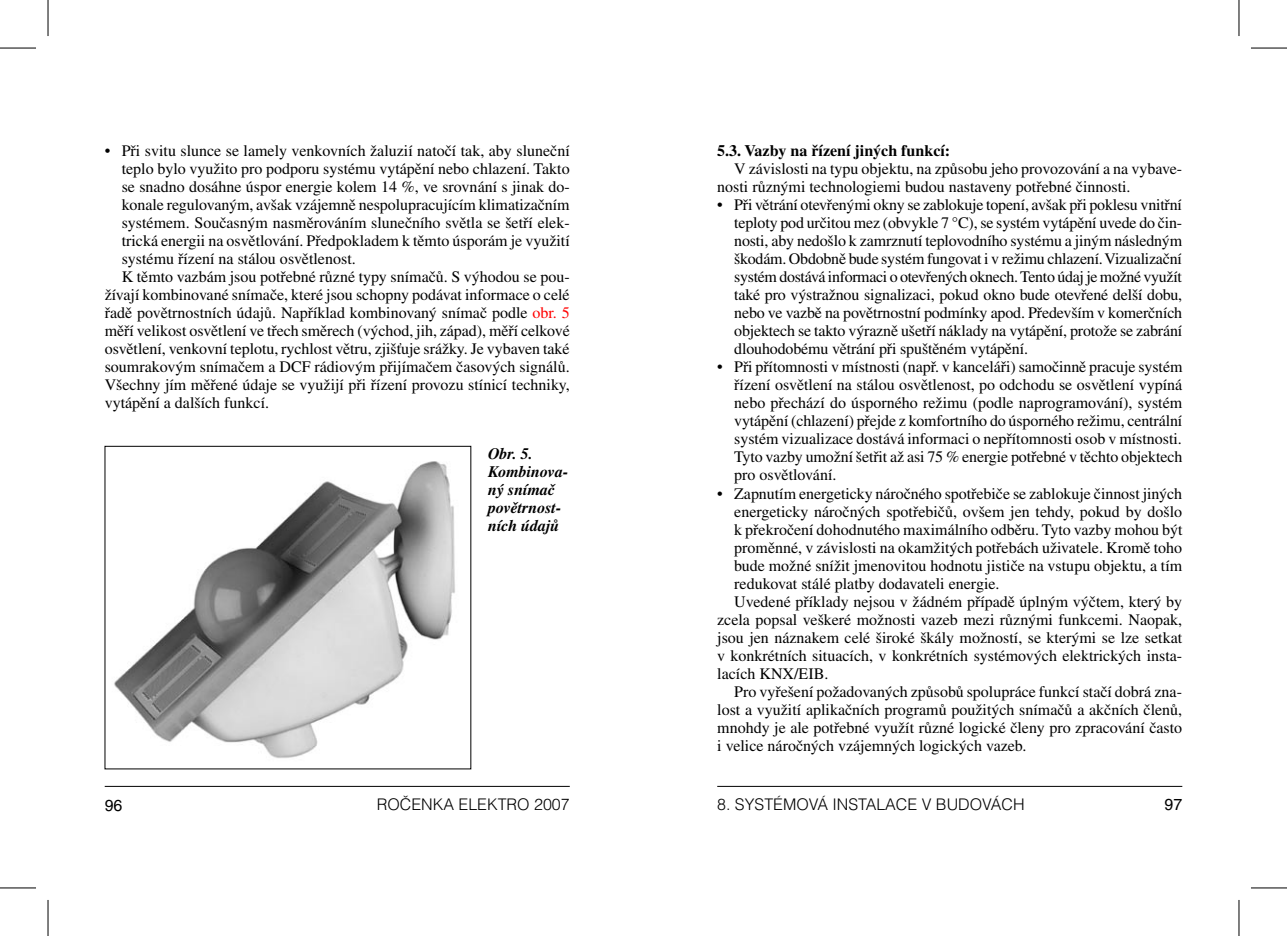
<style>
.page{position:relative;width:1287px;height:936px;background:#fff}
.page>*{position:absolute;margin:0;border:0;box-sizing:border-box;transform-origin:0 0}
.t1{font:16px/18px "Times CE";color:#000;text-align:justify}
.t2{font:300 16px "Helvetica CE";color:#000}
.t3{font:italic 700 16px/18px "Times CE";color:#000}
.t4{font:700 16px "Times CE";color:#000}
.t5{font:16px "Helvetica CE";color:#000}
.s1{color:#f00}
</style>
<div class="page">
<hr style="left:105px;top:785px;width:465px;height:1px;background:#000">
<hr style="left:717px;top:785px;width:465px;height:1px;background:#000">
<img style="left:114px;top:461px;width:341px;height:297px">
<hr style="left:48px;top:0;width:1px;height:36px;background:#000">
<hr style="left:0;top:48px;width:36px;height:1px;background:#000">
<hr style="left:1238px;top:0;width:1px;height:36px;background:#000">
<hr style="left:1251px;top:48px;width:36px;height:1px;background:#000">
<hr style="left:48px;top:899px;width:1px;height:36px;background:#000">
<hr style="left:0;top:887px;width:36px;height:1px;background:#000">
<hr style="left:1238px;top:899px;width:1px;height:36px;background:#000">
<hr style="left:1251px;top:887px;width:36px;height:1px;background:#000">
<p class="t1" style="left:105px;top:141px;width:466px">• Při svitu slunce se lamely venkovních žaluzií natočí tak, aby sluneční</p>
<p class="t1" style="left:122px;top:159px;width:449px">teplo bylo využito pro podporu systému vytápění nebo chlazení. Takto</p>
<p class="t1" style="left:122px;top:177px;width:449px">se snadno dosáhne úspor energie kolem 14 %, ve srovnání s jinak do-</p>
<p class="t1" style="left:122px;top:195px;width:449px">konale regulovaným, avšak vzájemně nespolupracujícím klimatizačním</p>
<p class="t1" style="left:122px;top:213px;width:449px">systémem. Současným nasměrováním slunečního světla se šetří elek-</p>
<p class="t1" style="left:122px;top:231px;width:449px">trická energii na osvětlování. Předpokladem k těmto úsporám je využití</p>
<p class="t1" style="left:122px;top:249px;width:235px">systému řízení na stálou osvětlenost.</p>
<p class="t1" style="left:122px;top:267px;width:449px">K těmto vazbám jsou potřebné různé typy snímačů. S výhodou se pou-</p>
<p class="t1" style="left:105px;top:285px;width:466px">žívají kombinované snímače, které jsou schopny podávat informace o celé</p>
<p class="t1" style="left:105px;top:303px;width:466px">řadě povětrnostních údajů. Například kombinovaný snímač podle <span class="s1">obr. 5</span></p>
<p class="t1" style="left:105px;top:321px;width:466px">měří velikost osvětlení ve třech směrech (východ, jih, západ), měří celkové</p>
<p class="t1" style="left:105px;top:339px;width:466px">osvětlení, venkovní teplotu, rychlost větru, zjišťuje srážky. Je vybaven také</p>
<p class="t1" style="left:105px;top:357px;width:466px">soumrakovým snímačem a DCF rádiovým přijímačem časových signálů.</p>
<p class="t1" style="left:105px;top:375px;width:466px">Všechny jím měřené údaje se využijí při řízení provozu stínicí techniky,</p>
<p class="t1" style="left:105px;top:393px;width:166px">vytápění a dalších funkcí.</p>
<p class="t3" style="left:488px;top:444px;width:82px">Obr. 5.<br>Kombinova&shy;ný snímač povětrnost&shy;ních údajů</p>
<p class="t4" style="left:717px;top:141px;width:234px">5.3. Vazby na řízení jiných funkcí:</p>
<p class="t1" style="left:717px;top:159px;width:466px;text-indent:17px">V závislosti na typu objektu, na způsobu jeho provozování a na vybave&shy;nosti různými technologiemi budou nastaveny potřebné činnosti.</p>
<p class="t1" style="left:734px;top:195px;width:449px;text-indent:-17px">• Při větrání otevřenými okny se zablokuje topení, avšak při poklesu vnitřní teploty pod určitou mez (obvykle 7 °C), se systém vytápění uvede do čin&shy;nosti, aby nedošlo k zamrznutí teplovodního systému a jiným následným škodám. Obdobně bude systém fungovat i v režimu chlazení. Vizualizační systém dostává informaci o otevřených oknech. Tento údaj je možné využít také pro výstražnou signalizaci, pokud okno bude otevřené delší dobu, nebo ve vazbě na povětrnostní podmínky apod. Především v komerčních objektech se takto výrazně ušetří náklady na vytápění, protože se zabrání dlouhodobému větrání při spuštěném vytápění.</p>
<p class="t1" style="left:734px;top:357px;width:450px;text-indent:-17px">• Při přítomnosti v místnosti (např. v kanceláři) samočinně pracuje systém řízení osvětlení na stálou osvětlenost, po odchodu se osvětlení vypíná nebo přechází do úsporného režimu (podle naprogramování), systém vytápění (chlazení) přejde z komfortního do úsporného režimu, centrální systém vizualizace dostává informaci o nepřítomnosti osob v místnosti.<br>Tyto vazby umožní šetřit až asi 75 % energie potřebné v těchto objektech pro osvětlování.</p>
<p class="t1" style="left:717px;top:483px;width:466px">• Zapnutím energeticky náročného spotřebiče se zablokuje činnost jiných</p>
<p class="t1" style="left:734px;top:501px;width:449px">energeticky náročných spotřebičů, ovšem jen tehdy, pokud by došlo</p>
<p class="t1" style="left:734px;top:519px;width:450px">k překročení dohodnutého maximálního odběru. Tyto vazby mohou být</p>
<p class="t1" style="left:734px;top:537px;width:449px">proměnné, v závislosti na okamžitých potřebách uživatele. Kromě toho</p>
<p class="t1" style="left:734px;top:555px;width:449px">bude možné snížit jmenovitou hodnotu jističe na vstupu objektu, a tím</p>
<p class="t1" style="left:734px;top:573px;width:267px">redukovat stálé platby dodavateli energie.</p>
<p class="t1" style="left:734px;top:591px;width:449px">Uvedené příklady nejsou v žádném případě úplným výčtem, který by</p>
<p class="t1" style="left:717px;top:609px;width:466px">zcela popsal veškeré možnosti vazeb mezi různými funkcemi. Naopak,</p>
<p class="t1" style="left:717px;top:627px;width:466px">jsou jen náznakem celé široké škály možností, se kterými se lze setkat</p>
<p class="t1" style="left:717px;top:645px;width:466px">v konkrétních situacích, v konkrétních systémových elektrických insta-</p>
<p class="t1" style="left:717px;top:663px;width:113px">lacích KNX/EIB.</p>
<p class="t1" style="left:734px;top:681px;width:449px">Pro vyřešení požadovaných způsobů spolupráce funkcí stačí dobrá zna-</p>
<p class="t1" style="left:717px;top:699px;width:466px">lost a využití aplikačních programů použitých snímačů a akčních členů,</p>
<p class="t1" style="left:717px;top:717px;width:466px">mnohdy je ale potřebné využít různé logické členy pro zpracování často</p>
<p class="t1" style="left:717px;top:735px;width:311px">i velice náročných vzájemných logických vazeb.</p>
<p class="t5" style="left:105px;top:796px;width:19px">96</p>
<p class="t2" style="left:377px;top:795px;width:194px">ROČENKA ELEKTRO 2007</p>
<p class="t2" style="left:717px;top:795px;width:309px">8. SYSTÉMOVÁ INSTALACE V BUDOVÁCH</p>
<p class="t5" style="left:1164px;top:794px;width:19px">97</p>
</div>
